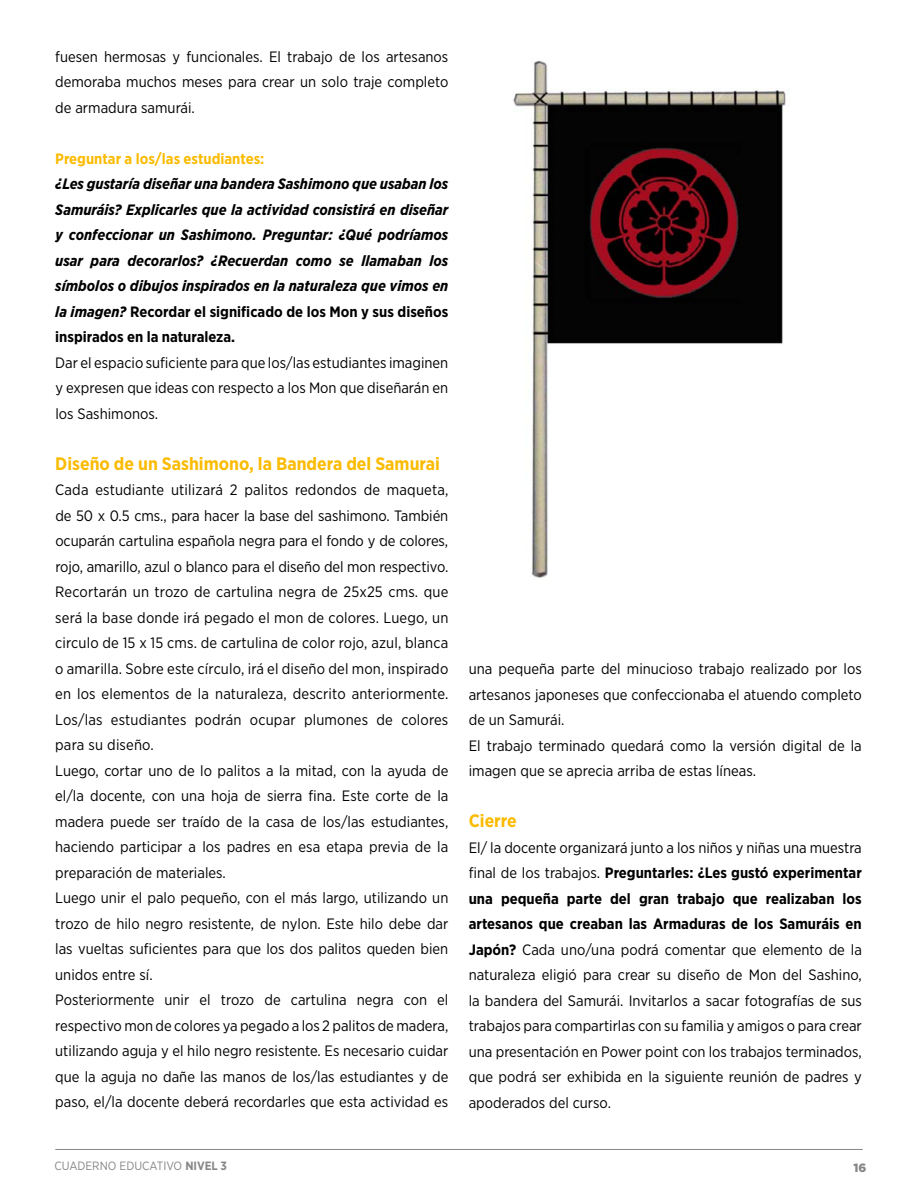
<style>
.page{position:relative;width:918px;height:1188px;background:#fff}
.page>*{position:absolute;margin:0;border:0;box-sizing:border-box;transform-origin:0 0}
.t1{font:700 18px "Gotham Narrow";color:#fbbb00}
.t2{font:15px/25.5px "Gotham Narrow";color:#000;text-align:justify}
.t3{font:italic 700 15px/25.5px "Gotham Narrow";color:#000;text-align:justify}
.t4{font:700 15px "Gotham Narrow";color:#fbbb00}
.t5{font:12px "Gotham Narrow";color:#868786}
.t6{font:900 12px "Gotham";color:#868786}
.s1{font-style:normal}
.s2{font-weight:700}
</style>
<div class="page">
<hr style="left:55px;top:1149px;width:808px;height:1px;background:#868786">
<img style="left:513px;top:61px;width:273px;height:517px">
<p class="t2" style="left:55px;top:44px;width:395px">fuesen hermosas y funcionales. El trabajo de los artesanos demoraba muchos meses para crear un solo traje completo de armadura samurái.</p>
<p class="t4" style="left:55px;top:149px;width:211px">Preguntar a los/las estudiantes:</p>
<p class="t3" style="left:55px;top:171px;width:395px">¿Les gustaría diseñar una bandera Sashimono que usaban los Samuráis? Explicarles que la actividad consistirá en diseñar y confeccionar un Sashimono. Preguntar: ¿Qué podríamos usar para decorarlos? ¿Recuerdan como se llamaban los símbolos o dibujos inspirados en la naturaleza que vimos en la imagen? <span class="s1">Recordar el significado de los Mon y sus diseños inspirados en la naturaleza.</span></p>
<p class="t2" style="left:55px;top:350px;width:395px">Dar el espacio suficiente para que los/las estudiantes imaginen y expresen que ideas con respecto a los Mon que diseñarán en los Sashimonos.</p>
<p class="t1" style="left:55px;top:452px;width:386px">Diseño de un Sashimono, la Bandera del Samurai</p>
<p class="t2" style="left:55px;top:477px;width:395px;text-align:left">Cada estudiante utilizará 2 palitos redondos de maqueta, de 50 x 0.5 cms., para hacer la base del sashimono. También ocuparán cartulina española negra para el fondo y de colores, rojo, amarillo, azul o blanco para el diseño del mon respectivo.<br>Recortarán un trozo de cartulina negra de 25x25 cms. que será la base donde irá pegado el mon de colores. Luego, un circulo de 15 x 15 cms. de cartulina de color rojo, azul, blanca o amarilla. Sobre este círculo, irá el diseño del mon, inspirado en los elementos de la naturaleza, descrito anteriormente.<br>Los/las estudiantes podrán ocupar plumones de colores para su diseño.<br>Luego, cortar uno de lo palitos a la mitad, con la ayuda de el/la docente, con una hoja de sierra fina. Este corte de la madera puede ser traído de la casa de los/las estudiantes, haciendo participar a los padres en esa etapa previa de la preparación de materiales.<br>Luego unir el palo pequeño, con el más largo, utilizando un trozo de hilo negro resistente, de nylon. Este hilo debe dar las vueltas suficientes para que los dos palitos queden bien unidos entre sí.<br>Posteriormente unir el trozo de cartulina negra con el respectivo mon de colores ya pegado a los 2 palitos de madera, utilizando aguja y el hilo negro resistente. Es necesario cuidar que la aguja no dañe las manos de los/las estudiantes y de paso, el/la docente deberá recordarles que esta actividad es</p>
<p class="t2" style="left:469px;top:656px;width:395px;text-align:left">una pequeña parte del minucioso trabajo realizado por los artesanos japoneses que confeccionaba el atuendo completo de un Samurái.<br>El trabajo terminado quedará como la versión digital de la imagen que se aprecia arriba de estas líneas.</p>
<p class="t1" style="left:469px;top:809px;width:50px">Cierre</p>
<p class="t2" style="left:469px;top:834px;width:395px">El/ la docente organizará junto a los niños y niñas una muestra final de los trabajos. <span class="s2">Preguntarles: ¿Les gustó experimentar una pequeña parte del gran trabajo que realizaban los artesanos que creaban las Armaduras de los Samuráis en Japón?</span> Cada uno/una podrá comentar que elemento de la naturaleza eligió para crear su diseño de Mon del Sashino, la bandera del Samurái. Invitarlos a sacar fotografías de sus trabajos para compartirlas con su familia y amigos o para crear una presentación en Power point con los trabajos terminados, que podrá ser exhibida en la siguiente reunión de padres y apoderados del curso.</p>
<p class="t5" style="left:54px;top:1158px;width:174px">CUADERNO EDUCATIVO <span class="s2">NIVEL 3</span></p>
<p class="t6" style="left:853px;top:1161px;width:15px">16</p>
</div>
